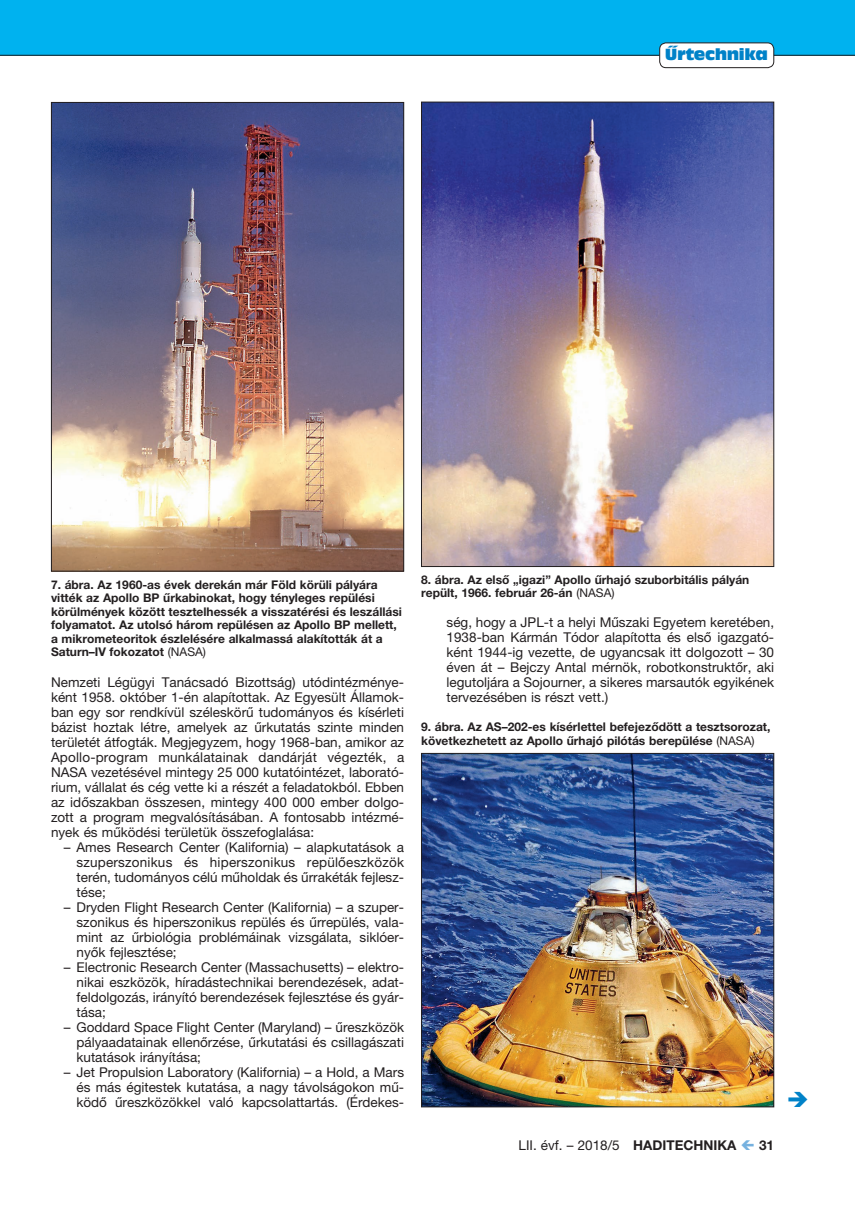
<style>
.page{position:relative;width:855px;height:1212px;background:#fff}
.page>*{position:absolute;margin:0;border:0;box-sizing:border-box;transform-origin:0 0}
.t1{font:15px "Antique Olive Compact";letter-spacing:-.02em;color:#0082c8}
.t2{font:13.5px/15px "Helvetica Neue LT Pro";color:#231f20;text-align:justify}
.t3{font:700 13.5px "Helvetica Neue LT Pro";color:#231f20}
.t4{font:700 12px/13.5px "Helvetica Neue LT Pro";color:#231f20}
.s1{font-weight:400}
.s2{font-weight:700}
</style>
<div class="page">
<div style="left:0;top:0;width:855px;height:55px;background:#00b2ef"></div>
<hr style="left:0;top:55px;width:855px;height:1px;background:#231f20">
<div style="left:659px;top:43px;width:114px;height:25px;background:#fff;border-radius:6px"></div>
<div style="left:659px;top:43px;width:115px;height:25px;border:1px solid #231f20;border-radius:6px"></div>
<img style="left:53px;top:104px;width:349px;height:465px">
<img style="left:423px;top:104px;width:349px;height:461px">
<img style="left:423px;top:755px;width:349px;height:350px">
<div style="left:421px;top:753px;width:353px;height:354px;border:1px solid #231f20"></div>
<p class="t1" style="left:664px;top:44px;width:105px">Űrtechnika</p>
<p class="t4" style="left:51px;top:577px;width:352px">7. ábra. Az 1960-as évek derekán már Föld körüli pályára vitték az Apollo BP űrkabinokat, hogy tényleges repülési körülmények között tesztelhessék a visszatérési és leszállási folyamatot. Az utolsó három repülésen az Apollo BP mellett, a mikrometeoritok észlelésére alkalmassá alakították át a Saturn–IV fokozatot <span class="s1">(NASA)</span></p>
<p class="t4" style="left:421px;top:573px;width:330px">8. ábra. Az első „igazi” Apollo űrhajó szuborbitális pályán repült, 1966. február 26-án <span class="s1">(NASA)</span></p>
<p class="t2" style="left:446px;top:615px;width:329px">ség, hogy a JPL-t a helyi Műszaki Egyetem keretében, 1938-ban Kármán Tódor alapította és első igazgató&shy;ként 1944-ig vezette, de ugyancsak itt dolgozott – 30 éven át – Bejczy Antal mérnök, robotkonstruktőr, aki legutoljára a Sojourner, a sikeres marsautók egyikének tervezésében is részt vett.)</p>
<p class="t2" style="left:51px;top:675px;width:355px">Nemzeti Légügyi Tanácsadó Bizottság) utódintézménye&shy;ként 1958. október 1-én alapítottak. Az Egyesült Államok&shy;ban egy sor rendkívül széleskörű tudományos és kísérleti bázist hoztak létre, amelyek az űrkutatás szinte minden területét átfogták. Megjegyzem, hogy 1968-ban, amikor az Apollo-program munkálatainak dandárját végezték, a NASA vezetésével mintegy 25 000 kutatóintézet, laborató&shy;rium, vállalat és cég vette ki a részét a feladatokból. Ebben az időszakban összesen, mintegy 400 000 ember dolgo&shy;zott a program megvalósításában. A fontosabb intézmé&shy;nyek és működési területük összefoglalása:</p>
<p class="t2" style="left:77px;top:840px;width:329px;text-indent:-13px">– Ames Research Center (Kalifornia) – alapkutatások a szuperszonikus és hiperszonikus repülőeszközök terén, tudományos célú műholdak és űrrakéták fejlesz&shy;tése;</p>
<p class="t2" style="left:77px;top:900px;width:329px;text-indent:-13px">– Dryden Flight Research Center (Kalifornia) – a szuper&shy;szonikus és hiperszonikus repülés és űrrepülés, vala&shy;mint az űrbiológia problémáinak vizsgálata, siklóer&shy;nyők fejlesztése;</p>
<p class="t2" style="left:77px;top:960px;width:329px;text-indent:-13px">– Electronic Research Center (Massachusetts) – elektro&shy;nikai eszközök, híradástechnikai berendezések, adat&shy;feldolgozás, irányító berendezések fejlesztése és gyár&shy;tása;</p>
<p class="t2" style="left:77px;top:1020px;width:329px;text-indent:-13px">– Goddard Space Flight Center (Maryland) – űreszközök pályaadatainak ellenőrzése, űrkutatási és csillagászati kutatások irányítása;</p>
<p class="t2" style="left:77px;top:1065px;width:329px;text-indent:-13px">– Jet Propulsion Laboratory (Kalifornia) – a Hold, a Mars és más égitestek kutatása, a nagy távolságokon mű&shy;ködő űreszközökkel való kapcsolattartás. (Érdekes-</p>
<p class="t4" style="left:421px;top:720px;width:351px">9. ábra. Az AS–202-es kísérlettel befejeződött a tesztsorozat, következhetett az Apollo űrhajó pilótás berepülése <span class="s1">(NASA)</span></p>
<p class="t2" style="left:518px;top:1137px;width:219px">LII. évf. – 2018/5 <span class="s2">HADITECHNIKA</span></p>
<p class="t3" style="left:759px;top:1137px;width:17px">31</p>
</div>
